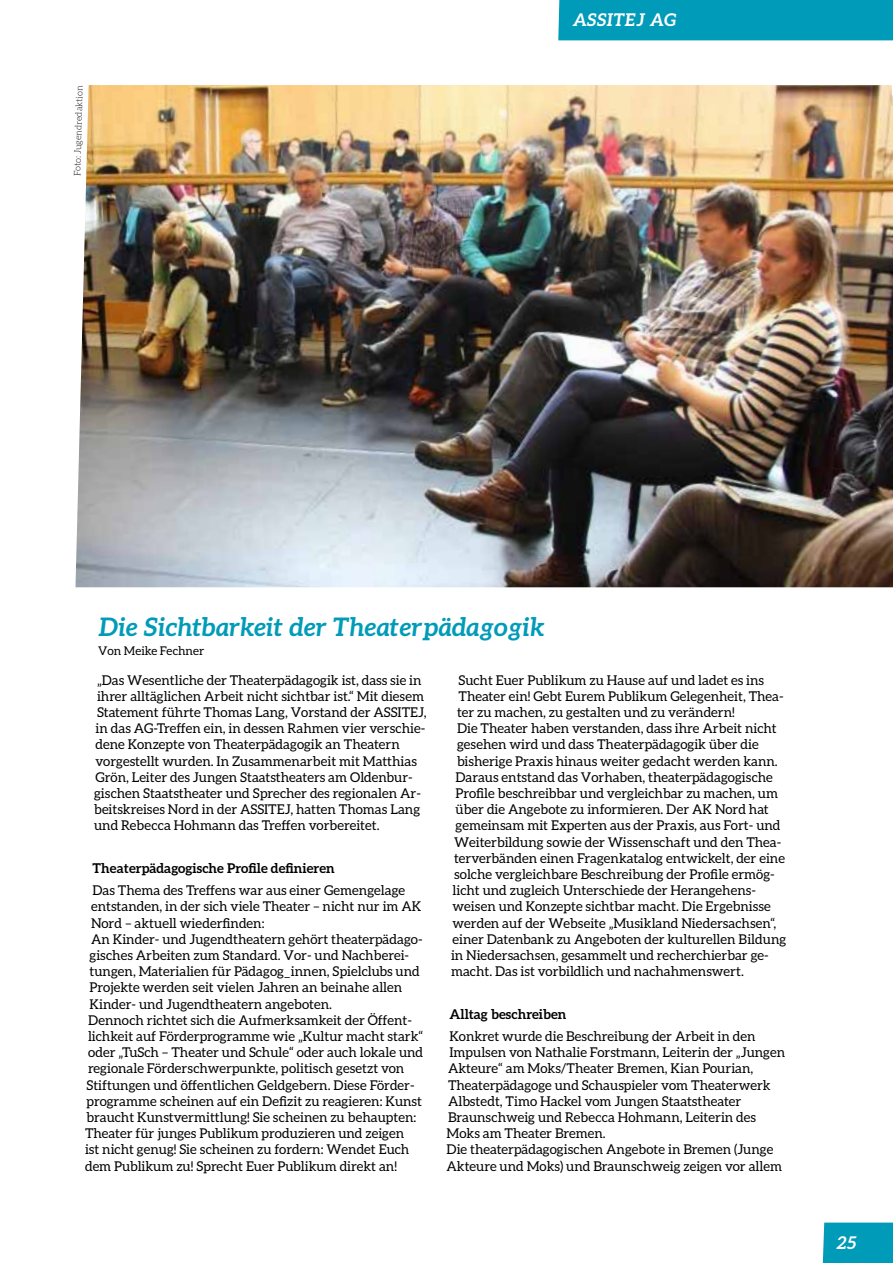
<style>
.page{position:relative;width:893px;height:1263px;background:#fff}
.page>*{position:absolute;margin:0;border:0;box-sizing:border-box;transform-origin:0 0}
.t1{font:italic 700 25.5px "Aleo";color:#009bb8}
.t2{font:italic 700 17.55px "Aleo";color:#fff}
.t3{font:13.5px/16.2px "Aleo";color:#000}
.t4{font:700 13.5px "Aleo";color:#000}
.t5{font:12px "Aleo";color:#000}
.t6{font:300 9px "Aleo";color:#000}
</style>
<div class="page">
<div style="left:823px;top:1222px;width:70px;height:41px;background:#009bb8"></div>
<img style="left:75px;top:85px;width:818px;height:502px">
<div style="left:558px;top:0;width:335px;height:40px;background:#009bb8"></div>
<p class="t6" style="left:72px;top:176px;width:92px;rotate:-88deg">Foto: Jugendredaktion</p>
<p class="t2" style="left:572px;top:10px;width:106px">ASSITEJ AG</p>
<h1 class="t1" style="left:98px;top:612px;width:448px">Die Sichtbarkeit der Theaterpädagogik</h1>
<p class="t5" style="left:98px;top:644px;width:108px">Von Meike Fechner</p>
<p class="t3" style="left:94px;top:671px;width:334px">„Das Wesentliche der Theaterpädagogik ist, dass sie in ihrer alltäglichen Arbeit nicht sichtbar ist.“ Mit diesem Statement führte Thomas Lang, Vorstand der ASSITEJ, in das AG-Treffen ein, in dessen Rahmen vier verschie&shy;dene Konzepte von Theaterpädagogik an Theatern vorgestellt wurden. In Zusammenarbeit mit Matthias Grön, Leiter des Jungen Staatstheaters am Oldenbur&shy;gischen Staatstheater und Sprecher des regionalen Ar&shy;beitskreises Nord in der ASSITEJ, hatten Thomas Lang und Rebecca Hohmann das Treffen vorbereitet.</p>
<p class="t4" style="left:93px;top:860px;width:244px">Theaterpädagogische Profile definieren</p>
<p class="t3" style="left:93px;top:882px;width:314px">Das Thema des Treffens war aus einer Gemengelage</p>
<p class="t3" style="left:91px;top:898px;width:332px">entstanden, in der sich viele Theater – nicht nur im AK</p>
<p class="t3" style="left:91px;top:914px;width:175px">Nord – aktuell wiederfinden:</p>
<p class="t3" style="left:91px;top:931px;width:333px">An Kinder- und Jugendtheatern gehört theaterpädago-</p>
<p class="t3" style="left:90px;top:947px;width:321px">gisches Arbeiten zum Standard. Vor- und Nachberei-</p>
<p class="t3" style="left:90px;top:963px;width:332px">tungen, Materialien für Pädagog_innen, Spielclubs und</p>
<p class="t3" style="left:90px;top:979px;width:314px">Projekte werden seit vielen Jahren an beinahe allen</p>
<p class="t3" style="left:90px;top:995px;width:244px">Kinder- und Jugendtheatern angeboten.</p>
<p class="t3" style="left:88px;top:1012px;width:325px">Dennoch richtet sich die Aufmerksamkeit der Öffent-</p>
<p class="t3" style="left:88px;top:1028px;width:337px">lichkeit auf Förderprogramme wie „Kultur macht stark“</p>
<p class="t3" style="left:88px;top:1044px;width:337px">oder „TuSch – Theater und Schule“ oder auch lokale und</p>
<p class="t3" style="left:88px;top:1060px;width:318px">regionale Förderschwerpunkte, politisch gesetzt von</p>
<p class="t3" style="left:87px;top:1076px;width:330px">Stiftungen und öffentlichen Geldgebern. Diese Förder-</p>
<p class="t3" style="left:87px;top:1093px;width:337px">programme scheinen auf ein Defizit zu reagieren: Kunst</p>
<p class="t3" style="left:87px;top:1109px;width:331px">braucht Kunstvermittlung! Sie scheinen zu behaupten:</p>
<p class="t3" style="left:85px;top:1125px;width:321px">Theater für junges Publikum produzieren und zeigen</p>
<p class="t3" style="left:85px;top:1141px;width:326px">ist nicht genug! Sie scheinen zu fordern: Wendet Euch</p>
<p class="t3" style="left:85px;top:1157px;width:313px">dem Publikum zu! Sprecht Euer Publikum direkt an!</p>
<p class="t3" style="left:458px;top:671px;width:307px">Sucht Euer Publikum zu Hause auf und ladet es ins</p>
<p class="t3" style="left:458px;top:688px;width:327px">Theater ein! Gebt Eurem Publikum Gelegenheit, Thea-</p>
<p class="t3" style="left:457px;top:704px;width:279px">ter zu machen, zu gestalten und zu verändern!</p>
<p class="t3" style="left:457px;top:720px;width:321px">Die Theater haben verstanden, dass ihre Arbeit nicht</p>
<p class="t3" style="left:457px;top:736px;width:303px">gesehen wird und dass Theaterpädagogik über die</p>
<p class="t3" style="left:457px;top:752px;width:322px">bisherige Praxis hinaus weiter gedacht werden kann.</p>
<p class="t3" style="left:455px;top:769px;width:319px">Daraus entstand das Vorhaben, theaterpädagogische</p>
<p class="t3" style="left:455px;top:785px;width:324px">Profile beschreibbar und vergleichbar zu machen, um</p>
<p class="t3" style="left:455px;top:801px;width:315px">über die Angebote zu informieren. Der AK Nord hat</p>
<p class="t3" style="left:455px;top:817px;width:327px">gemeinsam mit Experten aus der Praxis, aus Fort- und</p>
<p class="t3" style="left:454px;top:833px;width:329px">Weiterbildung sowie der Wissenschaft und den Thea-</p>
<p class="t3" style="left:454px;top:850px;width:332px">terverbänden einen Fragenkatalog entwickelt, der eine</p>
<p class="t3" style="left:454px;top:866px;width:322px">solche vergleichbare Beschreibung der Profile ermög-</p>
<p class="t3" style="left:452px;top:882px;width:305px">licht und zugleich Unterschiede der Herangehens-</p>
<p class="t3" style="left:452px;top:898px;width:320px">weisen und Konzepte sichtbar macht. Die Ergebnisse</p>
<p class="t3" style="left:452px;top:914px;width:325px">werden auf der Webseite „Musikland Niedersachsen“,</p>
<p class="t3" style="left:452px;top:931px;width:335px">einer Datenbank zu Angeboten der kulturellen Bildung</p>
<p class="t3" style="left:451px;top:947px;width:319px">in Niedersachsen, gesammelt und recherchierbar ge-</p>
<p class="t3" style="left:451px;top:963px;width:294px">macht. Das ist vorbildlich und nachahmenswert.</p>
<p class="t4" style="left:449px;top:1006px;width:119px">Alltag beschreiben</p>
<p class="t3" style="left:446px;top:1028px;width:340px">Konkret wurde die Beschreibung der Arbeit in den Impulsen von Nathalie Forstmann, Leiterin der „Jungen Akteure“ am Moks/Theater Bremen, Kian Pourian, Theaterpädagoge und Schauspieler vom Theaterwerk Albstedt, Timo Hackel vom Jungen Staatstheater Braunschweig und Rebecca Hohmann, Leiterin des Moks am Theater Bremen.<br>Die theaterpädagogischen Angebote in Bremen (Junge Akteure und Moks) und Braunschweig zeigen vor allem</p>
<p class="t2" style="left:836px;top:1232px;width:23px">25</p>
</div>
